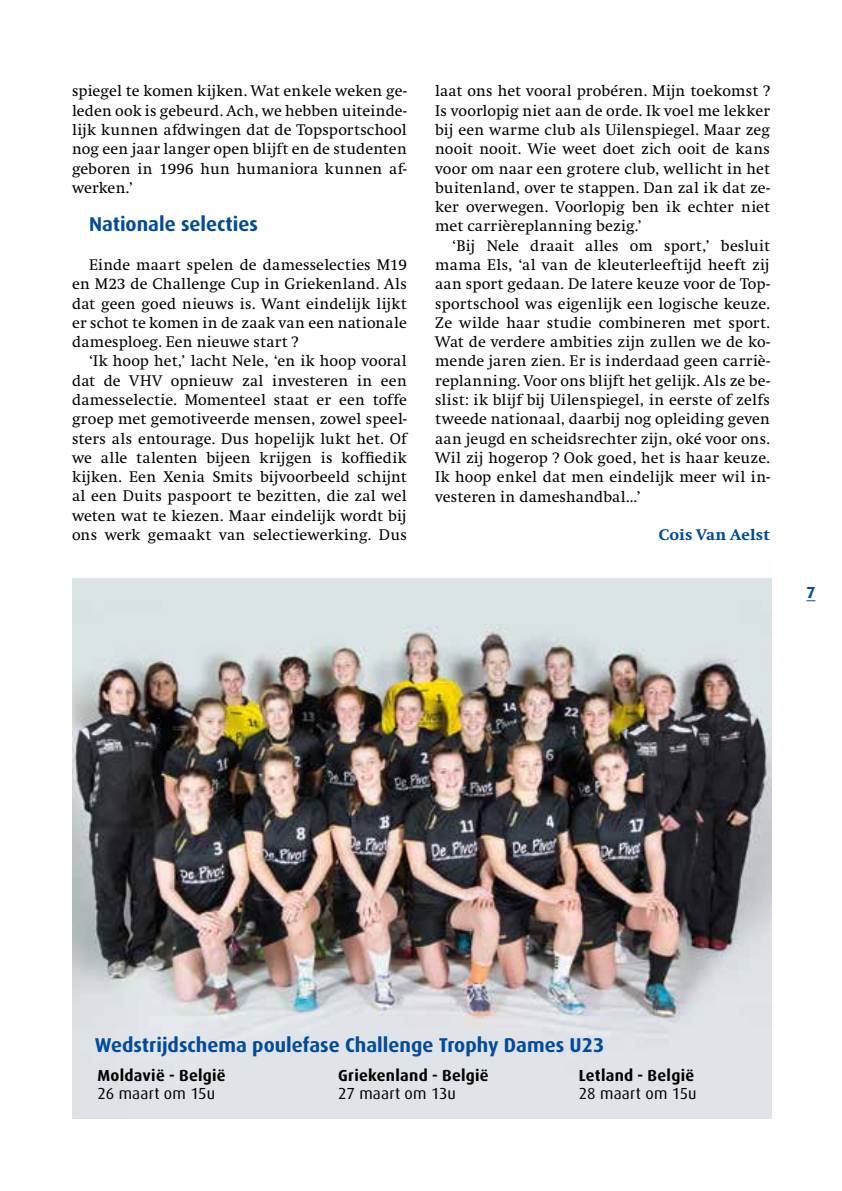
<style>
.page{position:relative;width:842px;height:1191px;background:#fff}
.page>*{position:absolute;margin:0;border:0;box-sizing:border-box;transform-origin:0 0}
.t1{font:700 20px "Dax";color:#004b9c}
.t2{font:16px/19.2px "Swift";letter-spacing:.01em;color:#000;text-align:justify}
.t3{font:700 16px "Dax";letter-spacing:.015em;color:#000}
.t4{font:16px "Dax";letter-spacing:.01em;color:#000}
.t5{font:800 16px "Swift";letter-spacing:.015em;color:#004b9c}
.t6{font:700 16px "Dax";color:#004b9c}
</style>
<div class="page">
<img style="left:72px;top:578px;width:699px;height:540px">
<p class="t2" style="left:72px;top:82px;width:336px">spiegel te komen kijken. Wat enkele weken ge&shy;leden ook is gebeurd. Ach, we hebben uiteinde&shy;lijk kunnen afdwingen dat de Topsportschool nog een jaar langer open blijft en de studenten geboren in 1996 hun humaniora kunnen af&shy;werken.’</p>
<p class="t1" style="left:89px;top:213px;width:170px">Nationale selecties</p>
<p class="t2" style="left:72px;top:255px;width:336px;text-indent:17px">Einde maart spelen de damesselecties M19 en M23 de Challenge Cup in Griekenland. Als dat geen goed nieuws is. Want eindelijk lijkt er schot te komen in de zaak van een nationale damesploeg. Een nieuwe start ?</p>
<p class="t2" style="left:72px;top:352px;width:336px;text-indent:17px">‘Ik hoop het,’ lacht Nele, ‘en ik hoop vooral dat de VHV opnieuw zal investeren in een damesselectie. Momenteel staat er een toffe groep met gemotiveerde mensen, zowel speel&shy;sters als entourage. Dus hopelijk lukt het. Of we alle talenten bijeen krijgen is koffiedik kijken. Een Xenia Smits bijvoorbeeld schijnt al een Duits paspoort te bezitten, die zal wel weten wat te kiezen. Maar eindelijk wordt bij ons werk gemaakt van selectiewerking. Dus</p>
<p class="t2" style="left:435px;top:82px;width:336px">laat ons het vooral probéren. Mijn toekomst ?<br>Is voorlopig niet aan de orde. Ik voel me lekker bij een warme club als Uilenspiegel. Maar zeg nooit nooit. Wie weet doet zich ooit de kans voor om naar een grotere club, wellicht in het buitenland, over te stappen. Dan zal ik dat ze&shy;ker overwegen. Voorlopig ben ik echter niet met carrièreplanning bezig.’</p>
<p class="t2" style="left:435px;top:236px;width:336px;text-indent:17px">‘Bij Nele draait alles om sport,’ besluit mama Els, ‘al van de kleuterleeftijd heeft zij aan sport gedaan. De latere keuze voor de Top&shy;sportschool was eigenlijk een logische keuze.<br>Ze wilde haar studie combineren met sport.<br>Wat de verdere ambities zijn zullen we de ko&shy;mende jaren zien. Er is inderdaad geen carriè&shy;replanning. Voor ons blijft het gelijk. Als ze be&shy;slist: ik blijf bij Uilenspiegel, in eerste of zelfs tweede nationaal, daarbij nog opleiding geven aan jeugd en scheidsrechter zijn, oké voor ons.<br>Wil zij hogerop ? Ook goed, het is haar keuze.<br>Ik hoop enkel dat men eindelijk meer wil in&shy;vesteren in dameshandbal…’</p>
<p class="t5" style="left:659px;top:526px;width:113px">Cois Van Aelst</p>
<p class="t6" style="left:806px;top:583px;width:11px">7</p>
<p class="t1" style="left:95px;top:1034px;width:511px">Wedstrijdschema poulefase Challenge Trophy Dames U23</p>
<p class="t3" style="left:98px;top:1066px;width:130px">Moldavië - België</p>
<p class="t4" style="left:98px;top:1085px;width:119px">26 maart om 15u</p>
<p class="t3" style="left:338px;top:1066px;width:152px">Griekenland - België</p>
<p class="t4" style="left:338px;top:1085px;width:119px">27 maart om 13u</p>
<p class="t3" style="left:579px;top:1066px;width:117px">Letland - België</p>
<p class="t4" style="left:579px;top:1085px;width:119px">28 maart om 15u</p>
</div>
